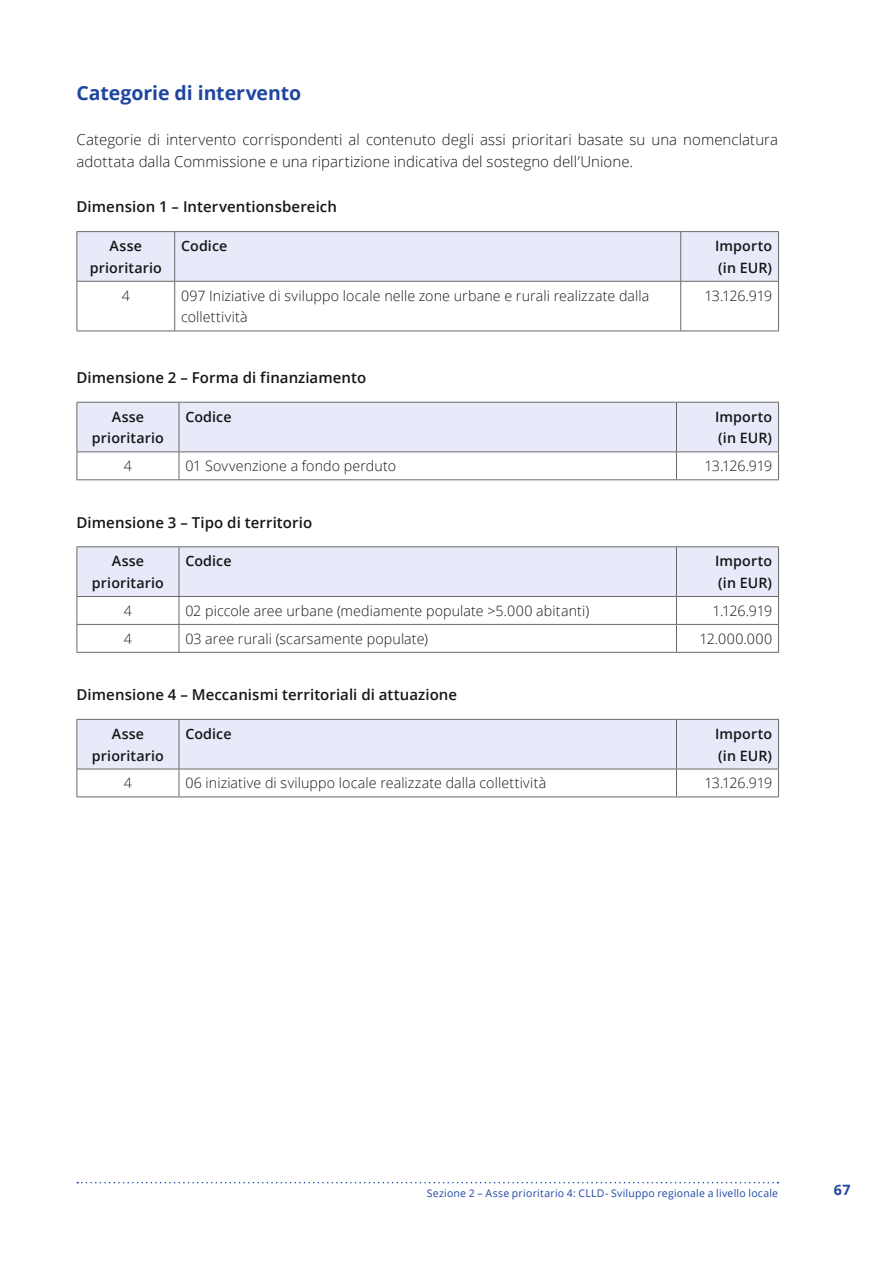
<style>
.page{position:relative;width:893px;height:1263px;background:#fff}
.page>*{position:absolute;margin:0;border:0;box-sizing:border-box;transform-origin:0 0}
.t1{font:700 19.5px "Open Sans";letter-spacing:-.005em;color:#1e46a1}
.t2{font:300 15px/22.5px "Open Sans";letter-spacing:.005em;color:#151616}
.t3{font:600 15px "Open Sans";letter-spacing:.005em;color:#151616}
.t4{font:300 14.25px/21.8px "Open Sans";letter-spacing:.005em;color:#151616}
.t5{font:600 14.25px/21.8px "Open Sans";letter-spacing:.01em;color:#151616;text-align:center}
.t6{font:700 14.25px "Open Sans";color:#1e46a1}
.t7{font:10.5px "Open Sans";letter-spacing:.02em;color:#1e46a1}
</style>
<div class="page">
<svg style="left:77px;top:1182px;width:701px;height:1px"></svg>
<div style="left:78px;top:232px;width:700px;height:49px;background:#e8eafa"></div>
<hr style="left:77px;top:231px;width:98px;height:1px;background:#686868">
<hr style="left:77px;top:232px;width:1px;height:49px;background:#686868">
<hr style="left:175px;top:231px;width:506px;height:1px;background:#686868">
<hr style="left:174px;top:232px;width:1px;height:49px;background:#686868">
<hr style="left:681px;top:231px;width:98px;height:1px;background:#686868">
<hr style="left:680px;top:232px;width:1px;height:49px;background:#686868">
<hr style="left:778px;top:232px;width:1px;height:49px;background:#686868">
<hr style="left:77px;top:281px;width:98px;height:1px;background:#686868">
<hr style="left:77px;top:282px;width:1px;height:49px;background:#686868">
<hr style="left:175px;top:281px;width:506px;height:1px;background:#686868">
<hr style="left:174px;top:282px;width:1px;height:49px;background:#686868">
<hr style="left:681px;top:281px;width:98px;height:1px;background:#686868">
<hr style="left:680px;top:282px;width:1px;height:49px;background:#686868">
<hr style="left:778px;top:282px;width:1px;height:49px;background:#686868">
<hr style="left:77px;top:331px;width:98px;height:1px;background:#686868">
<hr style="left:175px;top:331px;width:506px;height:1px;background:#686868">
<hr style="left:681px;top:331px;width:98px;height:1px;background:#686868">
<svg style="left:77px;top:402px;width:702px;height:77px"></svg>
<hr style="left:77px;top:479px;width:102px;height:1px;background:#686868">
<hr style="left:179px;top:479px;width:497px;height:1px;background:#686868">
<hr style="left:676px;top:479px;width:103px;height:1px;background:#686868">
<hr style="left:77px;top:546px;width:102px;height:1px;background:#686868">
<hr style="left:179px;top:546px;width:497px;height:1px;background:#686868">
<hr style="left:676px;top:546px;width:103px;height:1px;background:#686868">
<svg style="left:77px;top:547px;width:702px;height:105px"></svg>
<hr style="left:77px;top:652px;width:102px;height:1px;background:#686868">
<hr style="left:179px;top:652px;width:497px;height:1px;background:#686868">
<hr style="left:676px;top:652px;width:103px;height:1px;background:#686868">
<svg style="left:77px;top:719px;width:702px;height:77px"></svg>
<hr style="left:77px;top:796px;width:102px;height:1px;background:#686868">
<hr style="left:179px;top:796px;width:497px;height:1px;background:#686868">
<hr style="left:676px;top:796px;width:103px;height:1px;background:#686868">
<h1 class="t1" style="left:77px;top:79px;width:226px">Categorie di intervento</h1>
<p class="t2" style="left:77px;top:128px;width:703px">Categorie di intervento corrispondenti al contenuto degli assi prioritari basate su una nomenclatura adottata dalla Commissione e una ripartizione indicativa del sostegno dell’Unione.</p>
<p class="t3" style="left:77px;top:197px;width:262px">Dimension 1 – Interventionsbereich</p>
<p class="t5" style="left:90px;top:235px;width:73px">Asse prioritario</p>
<p class="t5" style="left:181px;top:235px;width:48px">Codice</p>
<p class="t5" style="left:715px;top:235px;width:59px;text-align:left">Importo (in EUR)</p>
<p class="t4" style="left:122px;top:284px;width:10px">4</p>
<p class="t4" style="left:181px;top:284px;width:470px">097 Iniziative di sviluppo locale nelle zone urbane e rurali realizzate dalla collettività</p>
<p class="t4" style="left:704px;top:284px;width:69px">13.126.919</p>
<p class="t3" style="left:77px;top:367px;width:291px">Dimensione 2 – Forma di finanziamento</p>
<p class="t5" style="left:92px;top:405px;width:73px">Asse prioritario</p>
<p class="t5" style="left:185px;top:405px;width:48px">Codice</p>
<p class="t5" style="left:715px;top:405px;width:59px;text-align:left">Importo (in EUR)</p>
<p class="t4" style="left:124px;top:455px;width:10px">4</p>
<p class="t4" style="left:185px;top:455px;width:212px">01 Sovvenzione a fondo perduto</p>
<p class="t4" style="left:704px;top:455px;width:69px">13.126.919</p>
<p class="t3" style="left:77px;top:512px;width:237px">Dimensione 3 – Tipo di territorio</p>
<p class="t5" style="left:92px;top:550px;width:73px">Asse prioritario</p>
<p class="t5" style="left:185px;top:550px;width:48px">Codice</p>
<p class="t5" style="left:715px;top:550px;width:59px;text-align:left">Importo (in EUR)</p>
<p class="t4" style="left:124px;top:599px;width:10px">4</p>
<p class="t4" style="left:185px;top:599px;width:406px">02 piccole aree urbane (mediamente populate &gt;5.000 abitanti)</p>
<p class="t4" style="left:713px;top:599px;width:61px">1.126.919</p>
<p class="t4" style="left:124px;top:627px;width:10px">4</p>
<p class="t4" style="left:185px;top:627px;width:244px">03 aree rurali (scarsamente populate)</p>
<p class="t4" style="left:699px;top:627px;width:74px">12.000.000</p>
<p class="t3" style="left:77px;top:684px;width:382px">Dimensione 4 – Meccanismi territoriali di attuazione</p>
<p class="t5" style="left:92px;top:722px;width:73px">Asse prioritario</p>
<p class="t5" style="left:185px;top:722px;width:48px">Codice</p>
<p class="t5" style="left:715px;top:722px;width:59px;text-align:left">Importo (in EUR)</p>
<p class="t4" style="left:124px;top:772px;width:10px">4</p>
<p class="t4" style="left:185px;top:772px;width:362px">06 iniziative di sviluppo locale realizzate dalla collettività</p>
<p class="t4" style="left:704px;top:772px;width:69px">13.126.919</p>
<p class="t7" style="left:427px;top:1185px;width:353px">Sezione 2 – Asse prioritario 4: CLLD- Sviluppo regionale a livello locale</p>
<p class="t6" style="left:834px;top:1180px;width:18px">67</p>
</div>
